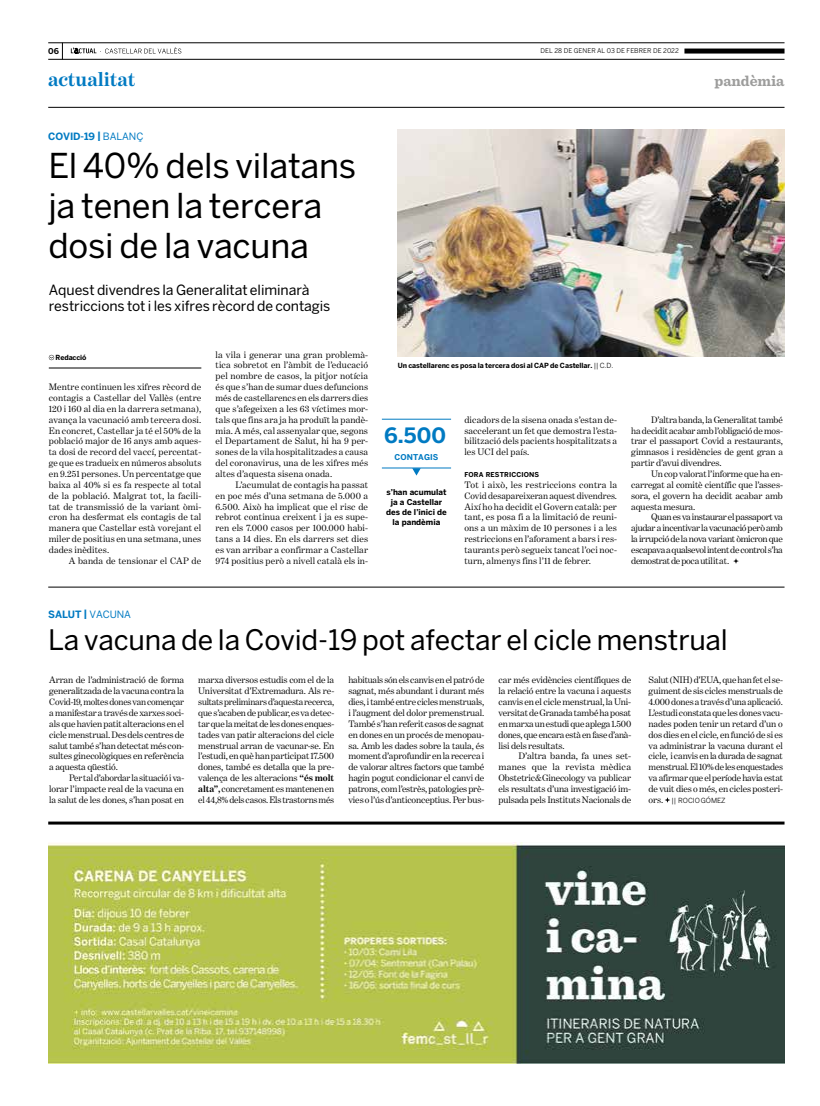
<style>
.page{position:relative;width:820px;height:1106px;background:#fff}
.page>*{position:absolute;margin:0;border:0;box-sizing:border-box;transform-origin:0 0}
.t1{font:34px/40px "Benton Sans";letter-spacing:-.005em;color:#000}
.t2{font:28px "Benton Sans";letter-spacing:-.005em;color:#000}
.t3{font:700 21px "Benton Sans";color:#007ac2}
.t4{font:700 20px "Benton Modern One";letter-spacing:-.005em;color:#007ac2}
.t5{font:700 15px "Sentinel";letter-spacing:-.005em;color:#9d9d9c}
.t6{font:14px/16px "Benton Sans";letter-spacing:-.005em;color:#000}
.t7{font:700 10px "Benton Sans";letter-spacing:-.01em;color:#007ac2}
.t8{font:9.5px/10.9px "Benton Modern One";letter-spacing:-.01em;color:#000;text-align:justify}
.t9{font:9.5px "Benton Modern One";letter-spacing:.015em;color:#000}
.t10{font:700 8px/10px "Benton Sans";color:#000;text-align:center}
.t11{font:700 8px "Benton Sans";letter-spacing:.005em;color:#007ac2}
.t12{font:700 7px "Benton Sans";letter-spacing:-.01em;color:#000}
.t13{font:7px "Benton Sans";letter-spacing:-.01em;color:#000}
.t14{font:700 6.7px "Benton Sans";letter-spacing:.015em;color:#000}
.t15{font:6.5px "Benton Sans";letter-spacing:.005em;color:#000}
.s1{font-weight:400}
.s2{font-weight:700}
.s3{font-family:"Benton Modern One";font-size:9.5px}
</style>
<div class="page">
<svg style="left:62px;top:44px;width:1px;height:15px"></svg>
<hr style="left:48px;top:107px;width:736px;height:1px;background:#000">
<hr style="left:48px;top:43px;width:736px;height:1px;background:#000">
<hr style="left:48px;top:59px;width:736px;height:1px;background:#000">
<div style="left:684px;top:49px;width:100px;height:5px;background:#000"></div>
<svg style="left:71px;top:47px;width:110px;height:7px"></svg>
<hr style="left:48px;top:821px;width:736px;height:3px;background:#000">
<hr style="left:48px;top:587px;width:736px;height:1px;background:#000">
<img style="left:397px;top:129px;width:387px;height:228px">
<svg style="left:49px;top:355px;width:5px;height:5px"></svg>
<hr style="left:49px;top:367px;width:152px;height:1px;background:#000">
<svg style="left:733px;top:558px;width:5px;height:6px"></svg>
<hr style="left:382px;top:419px;width:69px;height:1px;background:#007ac2">
<hr style="left:382px;top:467px;width:69px;height:1px;background:#007ac2">
<svg style="left:412px;top:468px;width:8px;height:7px"></svg>
<svg style="left:665px;top:797px;width:5px;height:5px"></svg>
<img style="left:48px;top:842px;width:736px;height:221px">
<p class="t10" style="left:48px;top:46px;width:12px">06</p>
<p class="t15" style="left:540px;top:47px;width:140px">DEL 28 DE GENER AL 03 DE FEBRER DE 2022</p>
<h3 class="t4" style="left:48px;top:68px;width:89px">actualitat</h3>
<h3 class="t5" style="left:714px;top:69px;width:71px">pandèmia</h3>
<p class="t7" style="left:48px;top:131px;width:97px">COVID-19 | <span class="s1">BALANÇ</span></p>
<h1 class="t1" style="left:48px;top:145px;width:309px">El 40% dels vilatans ja tenen la tercera dosi de la vacuna</h1>
<h3 class="t6" style="left:49px;top:281px;width:283px">Aquest divendres la Generalitat eliminarà restriccions tot i les xifres rècord de contagis</h3>
<p class="t8" style="left:215px;top:349px;width:154px">la vila i generar una gran problemà&shy;tica sobretot en l’àmbit de l’educació pel nombre de casos, la pitjor notícia és que s’han de sumar dues defuncions més de castellarencs en els darrers dies que s’afegeixen a les 63 víctimes mor&shy;tals que fins ara ja ha produït la pandè&shy;mia. A més, cal assenyalar que, segons el Departament de Salut, hi ha 9 per&shy;sones de la vila hospitalitzades a causa del coronavirus, una de les xifres més altes d’aquesta sisena onada.</p>
<p class="t8" style="left:215px;top:479px;width:154px;text-indent:20px">L’acumulat de contagis ha passat en poc més d’una setmana de 5.000 a 6.500. Això ha implicat que el risc de rebrot continua creixent i ja es supe&shy;ren els 7.000 casos per 100.000 habi&shy;tans a 14 dies. En els darrers set dies es van arribar a confirmar a Castellar 974 positius però a nivell català els in-</p>
<p class="t12" style="left:55px;top:353px;width:33px">Redacció</p>
<p class="t8" style="left:49px;top:381px;width:154px">Mentre continuen les xifres rècord de contagis a Castellar del Vallès (entre 120 i 160 al dia en la darrera setmana), avança la vacunació amb tercera dosi.<br>En concret, Castellar ja té el 50% de la població major de 16 anys amb aques&shy;ta dosi de record del vaccí, percentat&shy;ge que es tradueix en números absoluts en 9.251 persones. Un percentatge que baixa al 40% si es fa respecte al total de la població. Malgrat tot, la facili&shy;tat de transmissió de la variant òmi&shy;cron ha desfermat els contagis de tal manera que Castellar està vorejant el miler de positius en una setmana, unes dades inèdites.</p>
<p class="t9" style="left:69px;top:555px;width:134px">A banda de tensionar el CAP de</p>
<p class="t12" style="left:397px;top:361px;width:217px">Un castellarenc es posa la tercera dosi al CAP de Castellar. <span class="s1">|| C.D.</span></p>
<h3 class="t3" style="left:384px;top:423px;width:64px">6.500</h3>
<p class="t11" style="left:394px;top:452px;width:45px">CONTAGIS</p>
<p class="t10" style="left:386px;top:487px;width:62px">s’han acumulat ja a Castellar des de l’inici de la pandèmia</p>
<p class="t8" style="left:464px;top:414px;width:154px">dicadors de la sisena onada s’estan de&shy;saccelerant un fet que demostra l’esta&shy;bilització dels pacients hospitalitzats a les UCI del país.</p>
<p class="t14" style="left:464px;top:470px;width:76px">FORA RESTRICCIONS</p>
<p class="t8" style="left:464px;top:479px;width:154px">Tot i això, les restriccions contra la Covid desapareixeran aquest divendres.<br>Així ho ha decidit el Govern català: per tant, es posa fi a la limitació de reuni&shy;ons a un màxim de 10 persones i a les restriccions en l’aforament a bars i res&shy;taurants però segueix tancat l’oci noc&shy;turn, almenys fins l’11 de febrer.</p>
<p class="t8" style="left:631px;top:414px;width:153px;text-indent:20px">D’altra banda, la Generalitat també ha decidit acabar amb l’obligació de mos&shy;trar el passaport Covid a restaurants, gimnasos i residències de gent gran a partir d’avui divendres.</p>
<p class="t8" style="left:631px;top:468px;width:153px;text-indent:20px">Un cop valorat l’informe que ha en&shy;carregat al comitè científic que l’asses&shy;sora, el govern ha decidit acabar amb aquesta mesura.</p>
<p class="t8" style="left:631px;top:512px;width:153px;text-indent:20px">Quan es va instaurar el passaport va ajudar a incentivar la vacunació però amb la irrupció de la nova variant òmicron que escapava a qualsevol intent de control s’ha demostrat de poca utilitat.</p>
<p class="t7" style="left:48px;top:608px;width:84px">SALUT | <span class="s1">VACUNA</span></p>
<h2 class="t2" style="left:48px;top:623px;width:681px">La vacuna de la Covid-19 pot afectar el cicle menstrual</h2>
<p class="t8" style="left:49px;top:674px;width:136px">Arran de l’administració de forma generalitzada de la vacuna contra la Covid-19, moltes dones van començar a manifestar a través de xarxes soci&shy;als que havien patit alteracions en el cicle menstrual. Des dels centres de salut també s’han detectat més con&shy;sultes ginecològiques en referència a aquesta qüestió.</p>
<p class="t8" style="left:49px;top:772px;width:136px;text-indent:20px">Per tal d’abordar la situació i va&shy;lorar l’impacte real de la vacuna en la salut de les dones, s’han posat en</p>
<p class="t8" style="left:198px;top:674px;width:137px">marxa diversos estudis com el de la Universitat d’Extremadura. Als re&shy;sultats preliminars d’aquesta recerca, que s’acaben de publicar, es va detec&shy;tar que la meitat de les dones enques&shy;tades van patir alteracions del cicle menstrual arran de vacunar-se. En l’estudi, en què han participat 17.500 dones, també es detalla que la pre&shy;valença de les alteracions <span class="s2">“és molt alta”,</span> concretament es mantenen en el 44,8% dels casos. Els trastorns més</p>
<p class="t8" style="left:348px;top:674px;width:137px">habituals són els canvis en el patró de sagnat, més abundant i durant més dies, i també entre cicles menstruals, i l’augment del dolor premenstrual.<br>També s’han referit casos de sagnat en dones en un procés de menopau&shy;sa. Amb les dades sobre la taula, és moment d’aprofundir en la recerca i de valorar altres factors que també hagin pogut condicionar el canvi de patrons, com l’estrès, patologies prè&shy;vies o l’ús d’anticonceptius. Per bus-</p>
<p class="t8" style="left:498px;top:674px;width:134px">car més evidències científiques de la relació entre la vacuna i aquests canvis en el cicle menstrual, la Uni&shy;versitat de Granada també ha posat en marxa un estudi que aplega 1.500 dones, que encara està en fase d’anà&shy;lisi dels resultats.</p>
<p class="t8" style="left:498px;top:750px;width:134px;text-indent:20px">D’altra banda, fa unes set&shy;manes que la revista mèdica Obstetric&amp;Ginecology va publicar els resultats d’una investigació im&shy;pulsada pels Instituts Nacionals de</p>
<p class="t8" style="left:648px;top:674px;width:136px">Salut (NIH) d’EUA, que han fet el se&shy;guiment de sis cicles menstruals de 4.000 dones a través d’una aplicació.<br>L’estudi constata que les dones vacu&shy;nades poden tenir un retard d’un o dos dies en el cicle, en funció de si es va administrar la vacuna durant el cicle, i canvis en la durada de sagnat menstrual. El 10% de les enquestades va afirmar que el període havia estat de vuit dies o més, en cicles posteri-</p>
<p class="t13" style="left:648px;top:796px;width:78px"><span class="s3">ors.</span> || ROCIO GÓMEZ</p>
</div>
